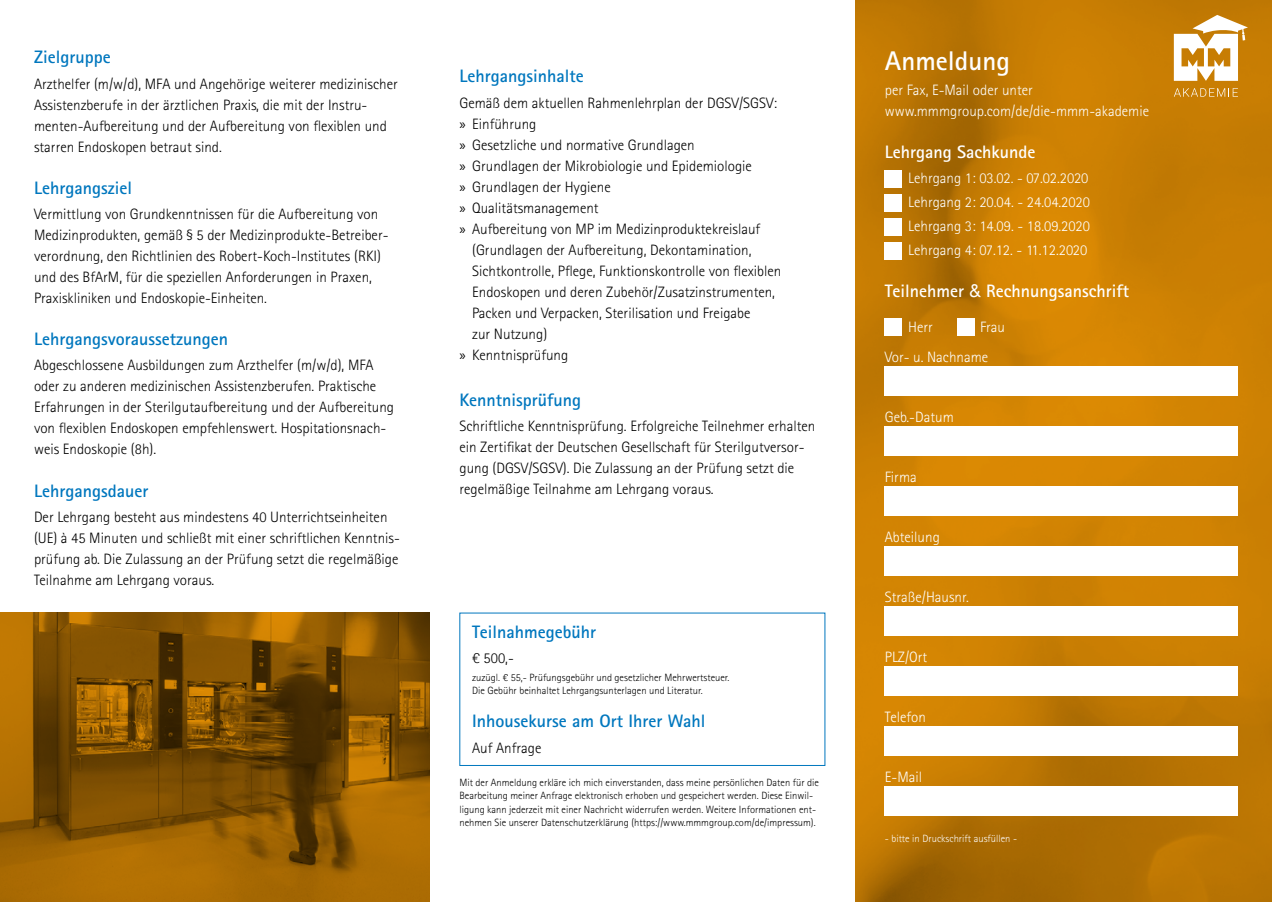
<style>
.page{position:relative;width:1272px;height:902px;background:#fff}
.page>*{position:absolute;margin:0;border:0;box-sizing:border-box;transform-origin:0 0}
.t1{font:700 27px "Rotis Sans Serif Std";color:#fff}
.t2{font:700 18px "Rotis Sans Serif Std";color:#0077be}
.t3{font:700 18px "Rotis Sans Serif Std";color:#fff}
.t4{font:300 15px/21px "Rotis Sans Serif Std";color:#000}
.t5{font:300 15px/24px "Rotis Sans Serif Std";color:#fff}
.t6{font:300 10.5px/13.5px "Rotis Sans Serif Std";color:#000}
.t7{font:300 10.5px "Rotis Sans Serif Std";color:#fff}
.s1{font-family:"Myriad Pro";font-weight:400}
.s2{font-family:"Helvetica Neue";font-weight:400}
</style>
<div class="page">
<svg style="left:855px;top:0;width:416px;height:901px;background:#c67d05"></svg>
<svg style="left:0;top:612px;width:429px;height:289px;background:#8a5602"></svg>
<div style="left:884px;top:170px;width:17px;height:17px;background:#fff"></div>
<div style="left:884px;top:194px;width:17px;height:17px;background:#fff"></div>
<div style="left:884px;top:218px;width:17px;height:17px;background:#fff"></div>
<div style="left:884px;top:242px;width:17px;height:17px;background:#fff"></div>
<div style="left:884px;top:318px;width:17px;height:17px;background:#fff"></div>
<div style="left:957px;top:318px;width:17px;height:17px;background:#fff"></div>
<div style="left:884px;top:366px;width:353px;height:29px;background:#fff"></div>
<div style="left:884px;top:426px;width:353px;height:29px;background:#fff"></div>
<div style="left:884px;top:486px;width:353px;height:29px;background:#fff"></div>
<div style="left:884px;top:546px;width:353px;height:30px;background:#fff"></div>
<div style="left:884px;top:606px;width:353px;height:29px;background:#fff"></div>
<div style="left:884px;top:666px;width:353px;height:30px;background:#fff"></div>
<div style="left:884px;top:726px;width:353px;height:29px;background:#fff"></div>
<div style="left:884px;top:786px;width:353px;height:29px;background:#fff"></div>
<svg style="left:1173px;top:15px;width:74px;height:66px"></svg>
<svg style="left:1173px;top:88px;width:64px;height:9px"></svg>
<p class="t2" style="left:34px;top:46px;width:78px">Zielgruppe</p>
<p class="t4" style="left:34px;top:73px;width:365px">Arzthelfer (m/w/d), MFA und Angehörige weiterer medizinischer Assistenzberufe in der ärztlichen Praxis, die mit der Instru&shy;menten-Aufbereitung und der Aufbereitung von flexiblen und starren Endoskopen betraut sind.</p>
<p class="t2" style="left:34px;top:176px;width:99px">Lehrgangsziel</p>
<p class="t4" style="left:34px;top:203px;width:356px">Vermittlung von Grundkenntnissen für die Aufbereitung von Medizinprodukten, gemäß § 5 der Medizinprodukte-Betreiber&shy;verordnung, den Richtlinien des Robert-Koch-Institutes (RKI) und des BfArM, für die speziellen Anforderungen in Praxen, Praxiskliniken und Endoskopie-Einheiten.</p>
<p class="t2" style="left:34px;top:327px;width:195px">Lehrgangsvoraussetzungen</p>
<p class="t4" style="left:34px;top:355px;width:361px">Abgeschlossene Ausbildungen zum Arzthelfer (m/w/d), MFA oder zu anderen medizinischen Assistenzberufen. Praktische Erfahrungen in der Sterilgutaufbereitung und der Aufbereitung von flexiblen Endoskopen empfehlenswert. Hospitationsnach&shy;weis Endoskopie (8h).</p>
<p class="t2" style="left:34px;top:479px;width:116px">Lehrgangsdauer</p>
<p class="t4" style="left:34px;top:506px;width:367px">Der Lehrgang besteht aus mindestens 40 Unterrichtseinheiten (UE) à 45 Minuten und schließt mit einer schriftlichen Kenntnis&shy;prüfung ab. Die Zulassung an der Prüfung setzt die regelmäßige Teilnahme am Lehrgang voraus.</p>
<p class="t2" style="left:459px;top:65px;width:126px">Lehrgangsinhalte</p>
<p class="t4" style="left:459px;top:92px;width:319px">Gemäß dem aktuellen Rahmenlehrplan der DGSV/SGSV:</p>
<p class="t4" style="left:459px;top:113px;width:78px"><span class="s1">»</span> Einführung</p>
<p class="t4" style="left:459px;top:134px;width:237px"><span class="s1">»</span> Gesetzliche und normative Grundlagen</p>
<p class="t4" style="left:459px;top:155px;width:294px"><span class="s1">»</span> Grundlagen der Mikrobiologie und Epidemiologie</p>
<p class="t4" style="left:459px;top:176px;width:153px"><span class="s1">»</span> Grundlagen der Hygiene</p>
<p class="t4" style="left:459px;top:197px;width:141px"><span class="s1">»</span> Qualitätsmanagement</p>
<p class="t4" style="left:459px;top:218px;width:302px"><span class="s1">»</span> Aufbereitung von MP im Medizinproduktekreislauf</p>
<p class="t4" style="left:472px;top:239px;width:281px">(Grundlagen der Aufbereitung, Dekontamination,</p>
<p class="t4" style="left:472px;top:260px;width:311px">Sichtkontrolle, Pflege, Funktionskontrolle von flexiblen</p>
<p class="t4" style="left:472px;top:281px;width:304px">Endoskopen und deren Zubehör/Zusatzinstrumenten,</p>
<p class="t4" style="left:472px;top:302px;width:280px">Packen und Verpacken, Sterilisation und Freigabe</p>
<p class="t4" style="left:472px;top:323px;width:76px">zur Nutzung)</p>
<p class="t4" style="left:459px;top:344px;width:110px"><span class="s1">»</span> Kenntnisprüfung</p>
<p class="t2" style="left:459px;top:388px;width:123px">Kenntnisprüfung</p>
<p class="t4" style="left:459px;top:416px;width:357px">Schriftliche Kenntnisprüfung. Erfolgreiche Teilnehmer erhalten ein Zertifikat der Deutschen Gesellschaft für Sterilgutversor&shy;gung (DGSV/SGSV). Die Zulassung an der Prüfung setzt die regelmäßige Teilnahme am Lehrgang voraus.</p>
<p class="t2" style="left:472px;top:620px;width:125px">Teilnahmegebühr</p>
<p class="t4" style="left:472px;top:647px;width:43px">€ 500,-</p>
<p class="t6" style="left:472px;top:670px;width:259px">zuzügl. € 55,- Prüfungsgebühr und gesetzlicher Mehrwertsteuer.<br>Die Gebühr beinhaltet Lehrgangsunterlagen und Literatur.</p>
<p class="t2" style="left:472px;top:709px;width:235px">Inhousekurse am Ort Ihrer Wahl</p>
<p class="t4" style="left:472px;top:737px;width:71px">Auf Anfrage</p>
<p class="t6" style="left:459px;top:775px;width:361px">Mit der Anmeldung erkläre ich mich einverstanden, dass meine persönlichen Daten für die Bearbeitung meiner Anfrage elektronisch erhoben und gespeichert werden. Diese Einwil&shy;ligung kann jederzeit mit einer Nachricht widerrufen werden. Weitere Informationen ent&shy;nehmen Sie unserer Datenschutzerklärung (https://www.mmmgroup.com/de/impressum).</p>
<h1 class="t1" style="left:884px;top:43px;width:127px">Anmeldung</h1>
<p class="t5" style="left:884px;top:79px;width:266px;line-height:21px">per Fax, E-Mail oder unter www.mmmgroup.com/de/die-mmm-akademie</p>
<p class="t3" style="left:884px;top:140px;width:152px">Lehrgang Sachkunde</p>
<p class="t5" style="left:908px;top:166px;width:183px;text-align:justify">Lehrgang 1: 03.02. - 07.02.2020<br>Lehrgang 2: 20.04. - 24.04.2020<br>Lehrgang 3: 14.09. - 18.09.2020<br>Lehrgang 4: 07.12. - 11.12.2020</p>
<p class="t3" style="left:884px;top:280px;width:246px">Teilnehmer <span class="s2">&amp;</span> Rechnungsanschrift</p>
<p class="t5" style="left:908px;top:314px;width:26px">Herr</p>
<p class="t5" style="left:884px;top:311px;width:122px;line-height:30px;text-indent:95px">Frau<br>Vor- u. Nachname</p>
<p class="t5" style="left:884px;top:404px;width:70px">Geb.-Datum</p>
<p class="t5" style="left:884px;top:464px;width:33px">Firma</p>
<p class="t5" style="left:884px;top:524px;width:56px">Abteilung</p>
<p class="t5" style="left:884px;top:584px;width:85px">Straße/Hausnr.</p>
<p class="t5" style="left:884px;top:644px;width:44px">PLZ/Ort</p>
<p class="t5" style="left:884px;top:704px;width:43px">Telefon</p>
<p class="t5" style="left:884px;top:764px;width:39px">E-Mail</p>
<p class="t7" style="left:884px;top:832px;width:134px">- bitte in Druckschrift ausfüllen -</p>
</div>
